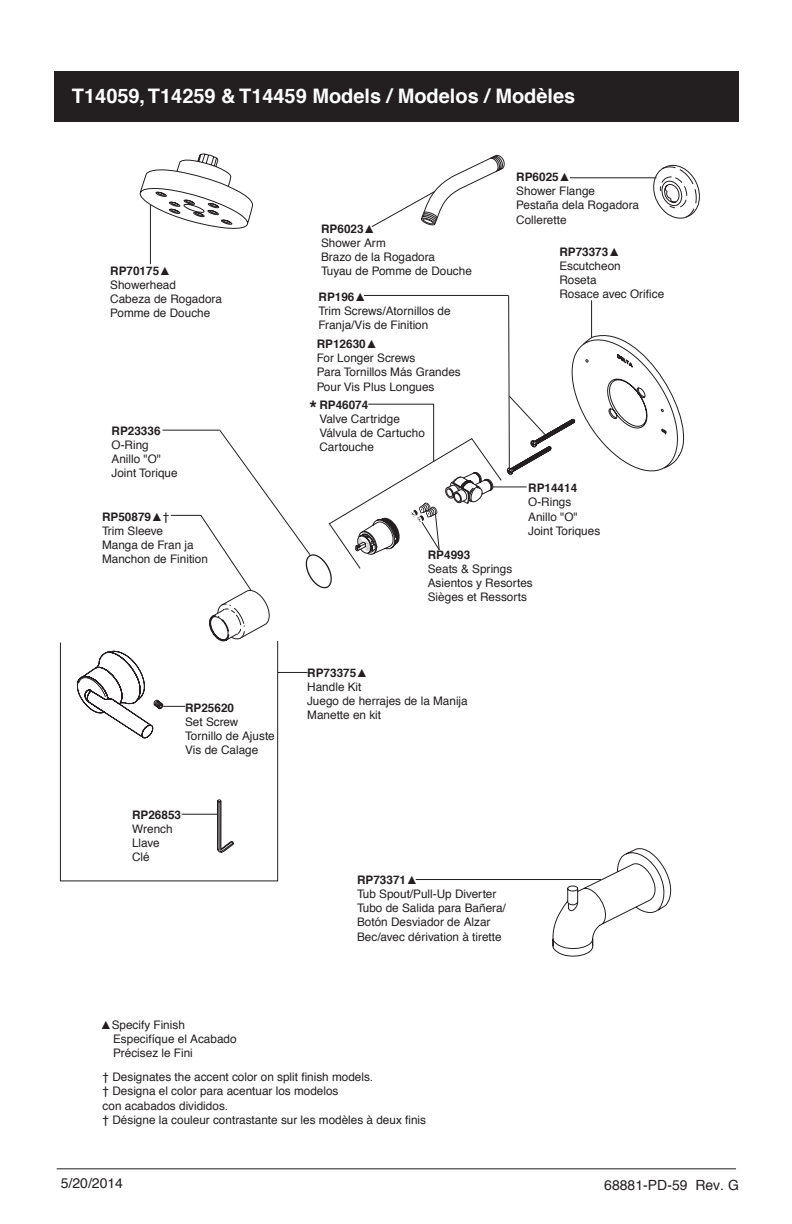
<style>
.page{position:relative;width:792px;height:1224px;background:#fff}
.page>*{position:absolute;margin:0;border:0;box-sizing:border-box;transform-origin:0 0}
.t1{font:700 20px "Helvetica";color:#fff}
.t2{font:700 19.6px "Helvetica";color:#231f20}
.t3{font:14px "Helvetica";color:#231f20}
.t4{font:11.8px/14.2px "Helvetica";color:#231f20}
.t5{font:700 11.8px "Helvetica";color:#231f20}
.s1{font-weight:700}
.s2{font-family:"Arial"}
</style>
<div class="page">
<div style="left:54px;top:71px;width:684px;height:50px;background:#231f20"></div>
<hr style="left:57px;top:1168px;width:679px;height:1px;background:#231f20">
<svg style="left:682px;top:167px;width:18px;height:52px"></svg>
<svg style="left:139px;top:154px;width:543px;height:803px"></svg>
<hr style="left:150px;top:204px;width:1px;height:60px;background:#231f20">
<svg style="left:371px;top:155px;width:134px;height:73px"></svg>
<hr style="left:570px;top:177px;width:87px;height:1px;background:#231f20">
<hr style="left:163px;top:430px;width:57px;height:1px;background:#231f20">
<hr style="left:171px;top:515px;width:30px;height:1px;background:#231f20">
<hr style="left:278px;top:672px;width:30px;height:1px;background:#231f20">
<hr style="left:416px;top:879px;width:185px;height:1px;background:#231f20">
<svg style="left:200px;top:295px;width:485px;height:347px"></svg>
<svg style="left:60px;top:640px;width:219px;height:242px"></svg>
<h1 class="t1" style="left:72px;top:80px;width:505px">T14059,T14259 &amp; T14459 Models / Modelos / Modèles</h1>
<p class="t4" style="left:110px;top:264px;width:113px"><span class="s1">RP70175</span><span class="s2">▲<br></span>Showerhead<br>Cabeza de Rogadora<br>Pomme de Douche</p>
<p class="t5" style="left:112px;top:421px;width:51px">RP23336</p>
<p class="t4" style="left:112px;top:438px;width:68px">O-Ring<br>Anillo "O"<br>Joint Torique</p>
<p class="t4" style="left:102px;top:510px;width:107px"><span class="s1">RP50879</span><span class="s2">▲</span>†<br>Trim Sleeve<br>Manga de Fran ja<br>Manchon de Finition</p>
<p class="t5" style="left:185px;top:698px;width:51px">RP25620</p>
<p class="t4" style="left:185px;top:715px;width:91px">Set Screw<br>Tornillo de Ajuste<br>Vis de Calage</p>
<p class="t5" style="left:132px;top:805px;width:51px">RP26853</p>
<p class="t4" style="left:132px;top:822px;width:42px">Wrench<br>Llave<br>Clé</p>
<p class="t4" style="left:113px;top:1018px;width:125px;text-indent:-13px"><span class="s2">▲</span>Specify Finish<br>Especifíque el Acabado<br>Précisez le Fini</p>
<p class="t4" style="left:321px;top:222px;width:152px"><span class="s1">RP6023</span><span class="s2">▲<br></span>Shower Arm<br>Brazo de la Rogadora<br>Tuyau de Pomme de Douche</p>
<p class="t4" style="left:319px;top:290px;width:134px"><span class="s1">RP196</span><span class="s2">▲<br></span>Trim Screws/Atornillos de<br>Franja/Vis de Finition</p>
<p class="t4" style="left:317px;top:337px;width:146px"><span class="s1">RP12630</span><span class="s2">▲<br></span>For Longer Screws<br>Para Tornillos Más Grandes<br>Pour Vis Plus Longues</p>
<p class="t5" style="left:319px;top:395px;width:51px">RP46074</p>
<p class="t4" style="left:319px;top:412px;width:107px">Valve Cartridge<br>Válvula de Cartucho<br>Cartouche</p>
<h2 class="t2" style="left:309px;top:392px;width:9px">*</h2>
<p class="t4" style="left:516px;top:170px;width:124px"><span class="s1">RP6025</span><span class="s2">▲<br></span>Shower Flange<br>Pestaña dela Rogadora<br>Collerette</p>
<p class="t4" style="left:559px;top:245px;width:106px"><span class="s1">RP73373</span><span class="s2">▲<br></span>Escutcheon<br>Roseta<br>Rosace avec Orifice</p>
<p class="t5" style="left:528px;top:479px;width:51px">RP14414</p>
<p class="t4" style="left:528px;top:496px;width:74px">O-Rings<br>Anillo "O"<br>Joint Toriques</p>
<p class="t5" style="left:428px;top:545px;width:44px">RP4993</p>
<p class="t4" style="left:428px;top:562px;width:107px">Seats &amp; Springs<br>Asientos y Resortes<br>Sièges et Ressorts</p>
<p class="t4" style="left:307px;top:666px;width:162px"><span class="s1">RP73375</span><span class="s2">▲<br></span>Handle Kit<br>Juego de herrajes de la Manija<br>Manette en kit</p>
<p class="t4" style="left:357px;top:873px;width:150px"><span class="s1">RP73371</span><span class="s2">▲<br></span>Tub Spout/Pull-Up Diverter<br>Tubo de Salida para Bañera/<br>Botón Desviador de Alzar<br>Bec/avec dérivation à tirette</p>
<p class="t4" style="left:103px;top:1070px;width:325px">† Designates the accent color on split finish models.<br>† Designa el color para acentuar los modelos<br>con acabados divididos.<br>† Désigne la couleur contrastante sur les modèles à deux finis</p>
<p class="t3" style="left:61px;top:1172px;width:64px">5/20/2014</p>
<p class="t3" style="left:604px;top:1174px;width:136px">68881-PD-59 Rev. G</p>
</div>
